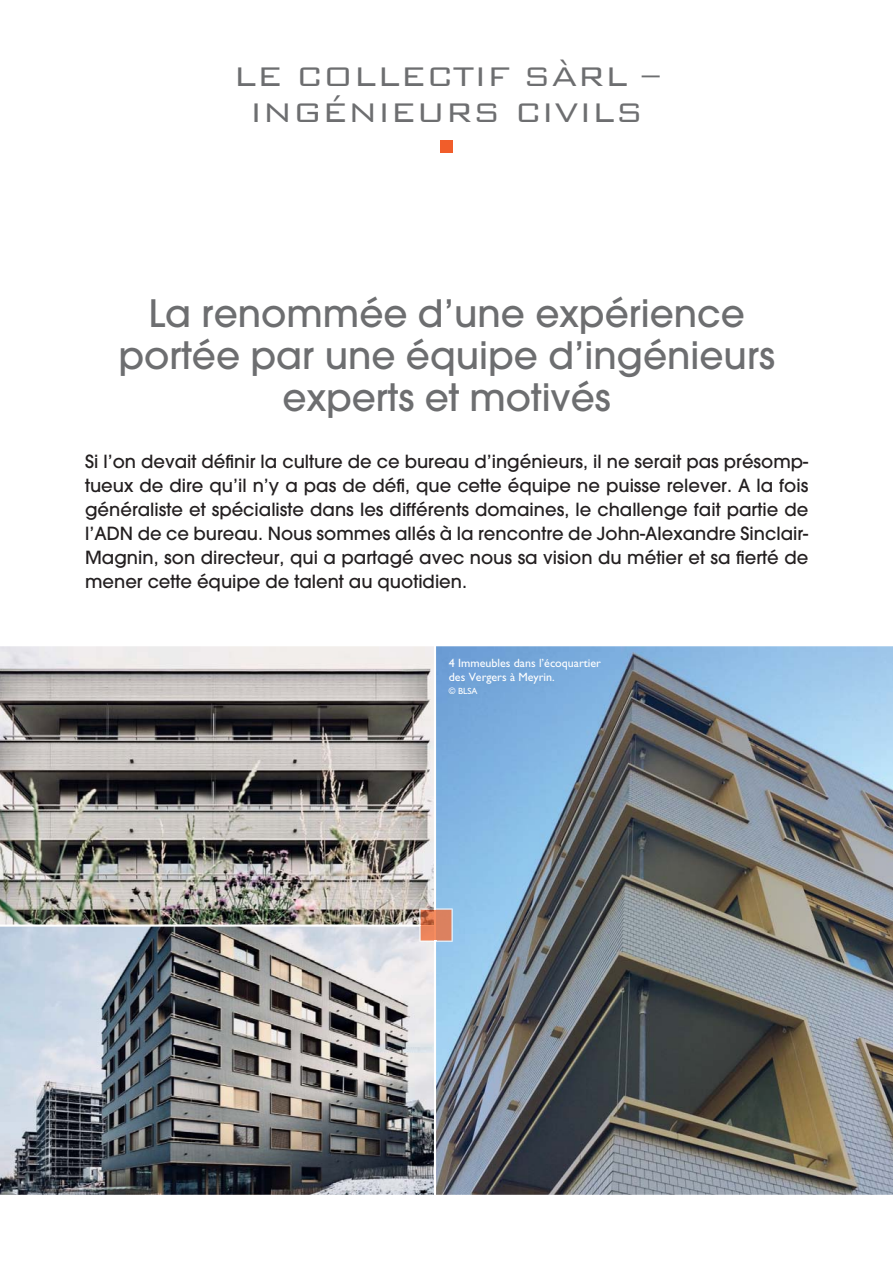
<style>
.page{position:relative;width:893px;height:1263px;background:#fff}
.page>*{position:absolute;margin:0;border:0;box-sizing:border-box;transform-origin:0 0}
.t1{font:500 37.5px/42px "Avant Garde";color:#6d6e70;text-align:center}
.t2{font:300 36px/36px "Bank Gothic";color:#6d6e70;text-align:center}
.t3{font:500 18px/24px "Avant Garde";color:#231f20;text-align:justify}
.t4{font:12px/13.5px "Gill Sans";color:#fff}
.t5{font:9px "Gill Sans";color:#fff}
</style>
<div class="page">
<img style="left:436px;top:646px;width:456px;height:549px">
<div style="left:440px;top:140px;width:13px;height:13px;background:#f15d2a"></div>
<img style="left:0;top:927px;width:434px;height:268px">
<img style="left:0;top:646px;width:434px;height:279px">
<img style="left:436px;top:909px;width:16px;height:33px">
<svg style="left:419px;top:910px;width:17px;height:32px"></svg>
<img style="left:419px;top:909px;width:15px;height:16px">
<h2 class="t2" style="left:233px;top:58px;width:428px">LE COLLECTIF SÀRL –<br>INGÉNIEURS CIVILS</h2>
<h1 class="t1" style="left:118px;top:295px;width:658px">La renommée d’une expérience portée par une équipe d’ingénieurs experts et motivés</h1>
<p class="t3" style="left:85px;top:451px;width:724px">Si l’on devait définir la culture de ce bureau d’ingénieurs, il ne serait pas présomp&shy;tueux de dire qu’il n’y a pas de défi, que cette équipe ne puisse relever. A la fois généraliste et spécialiste dans les différents domaines, le challenge fait partie de l’ADN de ce bureau. Nous sommes allés à la rencontre de John-Alexandre Sinclair-Magnin, son directeur, qui a partagé avec nous sa vision du métier et sa fierté de mener cette équipe de talent au quotidien.</p>
<p class="t4" style="left:449px;top:658px;width:154px">4 Immeubles dans l’écoquartier des Vergers à Meyrin.</p>
<p class="t5" style="left:449px;top:688px;width:30px">© BLSA</p>
</div>
